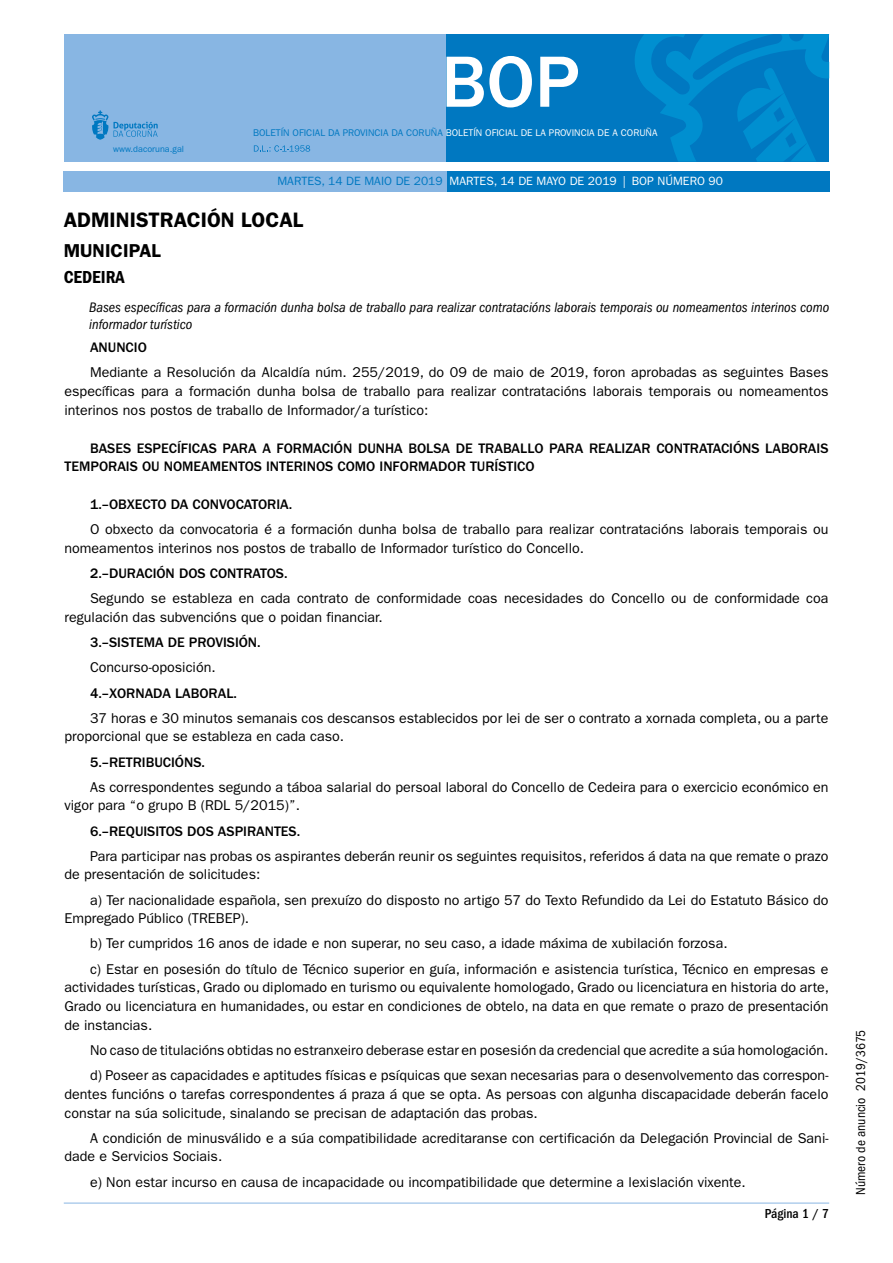
<style>
.page{position:relative;width:893px;height:1263px;background:#fff}
.page>*{position:absolute;margin:0;border:0;box-sizing:border-box;transform-origin:0 0}
.t1{font:500 75px "ITC Franklin Gothic Std";color:#fff}
.t2{font:600 21px "ITC Franklin Gothic Std";color:#000}
.t3{font:600 18.75px "ITC Franklin Gothic Std";color:#000}
.t4{font:18px "ITC Franklin Gothic Std Dm Cd";color:#000}
.t5{font:14.25px/18.8px "ITC Franklin Gothic Std";color:#000}
.t6{font:500 14.25px/18.8px "ITC Franklin Gothic Std";color:#000}
.t7{font:italic condensed 14.25px/16.5px "ITC Franklin Gothic Std";color:#000}
.t8{font:condensed 13.5px "ITC Franklin Gothic Std";color:#000}
.t9{font:500 condensed 13.5px "ITC Franklin Gothic Std";color:#000}
.t10{font:12px "ITC Franklin Gothic Std";color:#fff}
.t11{font:9.75px "ITC Franklin Gothic Std";color:#fff}
.t12{font:9px "ITC Franklin Gothic Std";color:#0078c1}
.s1{color:#0078c1}
</style>
<div class="page">
<div style="left:64px;top:34px;width:382px;height:128px;background:#88b6e3"></div>
<div style="left:446px;top:34px;width:383px;height:128px;background:#0078c1"></div>
<svg style="left:254px;top:145px;width:56px;height:7px"></svg>
<svg style="left:92px;top:110px;width:66px;height:30px"></svg>
<svg style="left:635px;top:34px;width:194px;height:128px"></svg>
<div style="left:446px;top:171px;width:383px;height:20px;background:#0078c1"></div>
<div style="left:64px;top:171px;width:383px;height:20px;background:#88b6e3"></div>
<hr style="left:64px;top:1203px;width:765px;height:1px;background:#88b6e3">
<p class="t12" style="left:113px;top:143px;width:72px">www.dacoruna.gal</p>
<h1 class="t1" style="left:441px;top:40px;width:140px">BOP</h1>
<p class="t11" style="left:253px;top:127px;width:406px"><span class="s1">BOLETÍN OFICIAL DA PROVINCIA DA CORUÑA</span> BOLETÍN OFICIAL DE LA PROVINCIA DE A CORUÑA</p>
<p class="t10" style="left:277px;top:174px;width:447px"><span class="s1">MARTES, 14 DE MAIO DE 2019</span> MARTES, 14 DE MAYO DE 2019 | BOP NÚMERO 90</p>
<h2 class="t2" style="left:64px;top:207px;width:229px">ADMINISTRACIÓN LOCAL</h2>
<h3 class="t3" style="left:64px;top:239px;width:88px">MUNICIPAL</h3>
<p class="t4" style="left:64px;top:267px;width:63px">CEDEIRA</p>
<p class="t7" style="left:89px;top:299px;width:741px">Bases específicas para a formación dunha bolsa de traballo para realizar contratacións laborais temporais ou nomeamentos interinos como informador turístico</p>
<p class="t6" style="left:90px;top:338px;width:58px">ANUNCIO</p>
<p class="t5" style="left:65px;top:363px;width:765px;text-align:justify;text-indent:26px">Mediante a Resolución da Alcaldía núm. 255/2019, do 09 de maio de 2019, foron aprobadas as seguintes Bases específicas para a formación dunha bolsa de traballo para realizar contratacións laborais temporais ou nomeamentos interinos nos postos de traballo de Informador/a turístico:</p>
<p class="t6" style="left:65px;top:439px;width:765px;text-indent:26px">BASES ESPECÍFICAS PARA A FORMACIÓN DUNHA BOLSA DE TRABALLO PARA REALIZAR CONTRATACIÓNS LABORAIS<br>TEMPORAIS OU NOMEAMENTOS INTERINOS COMO INFORMADOR TURÍSTICO</p>
<p class="t6" style="left:90px;top:495px;width:204px">1.–OBXECTO DA CONVOCATORIA.</p>
<p class="t5" style="left:65px;top:520px;width:765px;text-indent:26px">O obxecto da convocatoria é a formación dunha bolsa de traballo para realizar contratacións laborais temporais ou nomeamentos interinos nos postos de traballo de Informador turístico do Concello.</p>
<p class="t6" style="left:90px;top:564px;width:199px">2.–DURACIÓN DOS CONTRATOS.</p>
<p class="t5" style="left:65px;top:589px;width:765px;text-indent:26px">Segundo se estableza en cada contrato de conformidade coas necesidades do Concello ou de conformidade coa regulación das subvencións que o poidan financiar.</p>
<p class="t6" style="left:90px;top:633px;width:172px">3.–SISTEMA DE PROVISIÓN.</p>
<p class="t5" style="left:90px;top:658px;width:127px">Concurso-oposición.</p>
<p class="t6" style="left:90px;top:684px;width:148px">4.–XORNADA LABORAL.</p>
<p class="t5" style="left:65px;top:708px;width:765px;text-indent:26px">37 horas e 30 minutos semanais cos descansos establecidos por lei de ser o contrato a xornada completa, ou a parte proporcional que se estableza en cada caso.</p>
<p class="t6" style="left:90px;top:753px;width:116px">5.–RETRIBUCIÓNS.</p>
<p class="t5" style="left:65px;top:777px;width:765px;text-indent:26px">As correspondentes segundo a táboa salarial do persoal laboral do Concello de Cedeira para o exercicio económico en vigor para “o grupo B (RDL 5/2015)”.</p>
<p class="t6" style="left:90px;top:822px;width:212px">6.–REQUISITOS DOS ASPIRANTES.</p>
<p class="t5" style="left:65px;top:846px;width:765px;text-indent:26px">Para participar nas probas os aspirantes deberán reunir os seguintes requisitos, referidos á data na que remate o prazo de presentación de solicitudes:</p>
<p class="t5" style="left:65px;top:890px;width:765px;text-indent:26px">a) Ter nacionalidade española, sen prexuízo do disposto no artigo 57 do Texto Refundido da Lei do Estatuto Básico do<br>Empregado Público (TREBEP).</p>
<p class="t5" style="left:90px;top:931px;width:740px;line-height:25px">b) Ter cumpridos 16 anos de idade e non superar, no seu caso, a idade máxima de xubilación forzosa.<br>c) Estar en posesión do título de Técnico superior en guía, información e asistencia turística, Técnico en empresas e</p>
<p class="t5" style="left:65px;top:978px;width:766px;text-align:justify">actividades turísticas, Grado ou diplomado en turismo ou equivalente homologado, Grado ou licenciatura en historia do arte, Grado ou licenciatura en humanidades, ou estar en condiciones de obtelo, na data en que remate o prazo de presentación de instancias.</p>
<p class="t5" style="left:90px;top:1038px;width:740px;line-height:25px">No caso de titulacións obtidas no estranxeiro deberase estar en posesión da credencial que acredite a súa homologación. d) Poseer as capacidades e aptitudes físicas e psíquicas que sexan necesarias para o desenvolvemento das correspon-</p>
<p class="t5" style="left:65px;top:1085px;width:765px">dentes funcións o tarefas correspondentes á praza á que se opta. As persoas con algunha discapacidade deberán facelo constar na súa solicitude, sinalando se precisan de adaptación das probas.</p>
<p class="t5" style="left:65px;top:1128px;width:765px;text-indent:26px">A condición de minusválido e a súa compatibilidade acreditaranse con certificación da Delegación Provincial de Sani&shy;dade e Servicios Sociais.</p>
<p class="t5" style="left:90px;top:1172px;width:657px">e) Non estar incurso en causa de incapacidade ou incompatibilidade que determine a lexislación vixente.</p>
<p class="t9" style="left:765px;top:1206px;width:66px">Página 1 / 7</p>
<p class="t8" style="left:853px;top:1195px;width:167px;rotate:-90deg">Número de anuncio 2019/3675</p>
</div>
